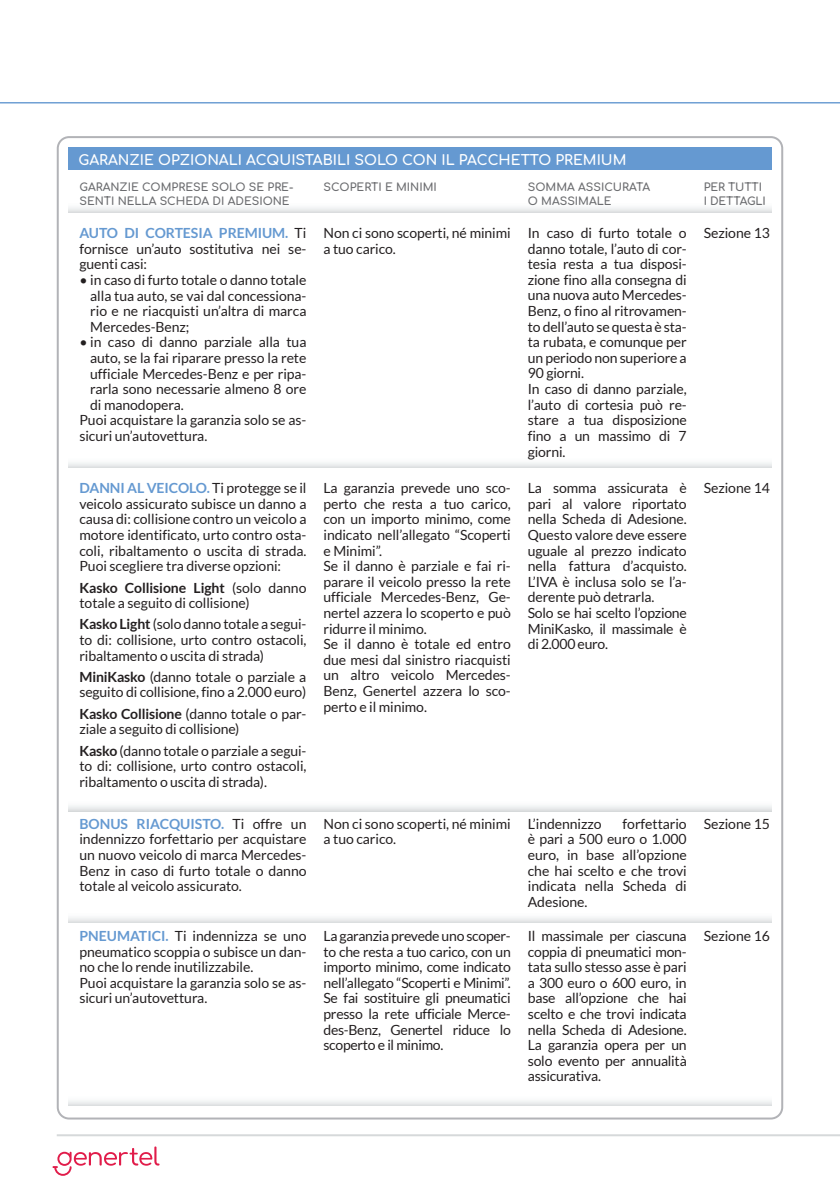
<style>
.page{position:relative;width:840px;height:1191px;background:#fff}
.page>*{position:absolute;margin:0;border:0;box-sizing:border-box;transform-origin:0 0}
.t1{font:14px/15.6px "Lato";letter-spacing:-.005em;color:#231f20;text-align:justify}
.t2{font:14px "Comfortaa";color:#fff}
.t3{font:11px/14px "Comfortaa";color:#6c6d70}
.s1{font-weight:700;color:#6599d1}
.s2{font-weight:700}
</style>
<div class="page">
<hr style="left:57px;top:1134px;width:782px;height:2px;background:#d6d9da">
<hr style="left:0;top:102px;width:839px;height:1px;background:#6599d1">
<svg style="left:52px;top:1146px;width:107px;height:29px"></svg>
<div style="left:68px;top:147px;width:703px;height:23px;background:#6599d1"></div>
<svg style="left:68px;top:207px;width:703px;height:6px"></svg>
<div style="left:68px;top:900px;width:703px;height:22px;background:linear-gradient(to bottom,#fff,#f0f2f2)"></div>
<svg style="left:68px;top:806px;width:703px;height:5px"></svg>
<svg style="left:68px;top:463px;width:703px;height:5px"></svg>
<svg style="left:68px;top:1101px;width:703px;height:5px"></svg>
<p class="t2" style="left:78px;top:148px;width:549px">GARANZIE OPZIONALI ACQUISTABILI SOLO CON IL PACCHETTO PREMIUM</p>
<p class="t3" style="left:79px;top:179px;width:215px">GARANZIE COMPRESE SOLO SE PRE-<br>SENTI NELLA SCHEDA DI ADESIONE</p>
<p class="t3" style="left:323px;top:179px;width:115px">SCOPERTI E MINIMI</p>
<p class="t3" style="left:527px;top:179px;width:124px">SOMMA ASSICURATA<br>O MASSIMALE</p>
<p class="t3" style="left:703px;top:179px;width:64px">PER TUTTI<br>I DETTAGLI</p>
<p class="t1" style="left:79px;top:225px;width:228px"><span class="s1">AUTO DI CORTESIA PREMIUM.</span> Ti fornisce un’auto sostitutiva nei se&shy;guenti casi:</p>
<p class="t1" style="left:90px;top:272px;width:217px;text-indent:-11px">• in caso di furto totale o danno totale alla tua auto, se vai dal concessiona&shy;rio e ne riacquisti un’altra di marca Mercedes-Benz;</p>
<p class="t1" style="left:79px;top:334px;width:228px">• in caso di danno parziale alla tua</p>
<p class="t1" style="left:90px;top:350px;width:218px">auto, se la fai riparare presso la rete</p>
<p class="t1" style="left:90px;top:365px;width:218px">ufficiale Mercedes-Benz e per ripa-</p>
<p class="t1" style="left:90px;top:381px;width:218px">rarla sono necessarie almeno 8 ore</p>
<p class="t1" style="left:90px;top:397px;width:95px">di manodopera.</p>
<p class="t1" style="left:79px;top:412px;width:228px">Puoi acquistare la garanzia solo se as-</p>
<p class="t1" style="left:79px;top:428px;width:129px">sicuri un’autovettura.</p>
<p class="t1" style="left:323px;top:225px;width:189px">Non ci sono scoperti, né minimi a tuo carico.</p>
<p class="t1" style="left:527px;top:225px;width:160px;text-align:left">In caso di furto totale o danno totale, l’auto di cor&shy;tesia resta a tua disposi&shy;zione fino alla consegna di una nuova auto Mercedes-<br>Benz, o fino al ritrovamen&shy;to dell’auto se questa è sta&shy;ta rubata, e comunque per un periodo non superiore a<br>90 giorni.<br>In caso di danno parziale, l’auto di cortesia può re&shy;stare a tua disposizione fino a un massimo di 7 giorni.</p>
<p class="t1" style="left:703px;top:225px;width:68px">Sezione 13</p>
<p class="t1" style="left:79px;top:480px;width:228px"><span class="s1">DANNI AL VEICOLO.</span> Ti protegge se il veicolo assicurato subisce un danno a causa di: collisione contro un veicolo a motore identificato, urto contro osta&shy;coli, ribaltamento o uscita di strada.<br>Puoi scegliere tra diverse opzioni:</p>
<p class="t1" style="left:79px;top:579px;width:228px"><span class="s2">Kasko Collisione Light</span> (solo danno totale a seguito di collisione)</p>
<p class="t1" style="left:79px;top:616px;width:228px"><span class="s2">Kasko Light</span> (solo danno totale a segui&shy;to di: collisione, urto contro ostacoli, ribaltamento o uscita di strada)</p>
<p class="t1" style="left:79px;top:669px;width:228px"><span class="s2">MiniKasko</span> (danno totale o parziale a seguito di collisione, fino a 2.000 euro)</p>
<p class="t1" style="left:79px;top:706px;width:228px"><span class="s2">Kasko Collisione</span> (danno totale o par&shy;ziale a seguito di collisione)</p>
<p class="t1" style="left:79px;top:742px;width:228px"><span class="s2">Kasko</span> (danno totale o parziale a segui&shy;to di: collisione, urto contro ostacoli, ribaltamento o uscita di strada).</p>
<p class="t1" style="left:323px;top:480px;width:189px;text-align:left">La garanzia prevede uno sco&shy;perto che resta a tuo carico, con un importo minimo, come indicato nell’allegato “Scoperti e Minimi”.<br>Se il danno è parziale e fai ri&shy;parare il veicolo presso la rete ufficiale Mercedes-Benz, Ge&shy;nertel azzera lo scoperto e può ridurre il minimo.<br>Se il danno è totale ed entro due mesi dal sinistro riacquisti un altro veicolo Mercedes-<br>Benz, Genertel azzera lo sco&shy;perto e il minimo.</p>
<p class="t1" style="left:527px;top:480px;width:160px;text-align:left">La somma assicurata è pari al valore riportato nella Scheda di Adesione.<br>Questo valore deve essere uguale al prezzo indicato nella fattura d’acquisto.<br>L’IVA è inclusa solo se l’a&shy;derente può detrarla.<br>Solo se hai scelto l’opzione<br>MiniKasko, il massimale è di 2.000 euro.</p>
<p class="t1" style="left:703px;top:480px;width:68px">Sezione 14</p>
<p class="t1" style="left:79px;top:816px;width:228px"><span class="s1">BONUS RIACQUISTO.</span> Ti offre un indennizzo forfettario per acquistare un nuovo veicolo di marca Mercedes-Benz in caso di furto totale o danno totale al veicolo assicurato.</p>
<p class="t1" style="left:323px;top:816px;width:189px">Non ci sono scoperti, né minimi a tuo carico.</p>
<p class="t1" style="left:527px;top:816px;width:75px">L’indennizzo</p>
<p class="t1" style="left:527px;top:816px;width:160px;text-indent:95px">forfettario è pari a 500 euro o 1.000 euro, in base all’opzione che hai scelto e che trovi indicata nella Scheda di Adesione.</p>
<p class="t1" style="left:703px;top:816px;width:68px">Sezione 15</p>
<p class="t1" style="left:79px;top:928px;width:228px;text-align:left"><span class="s1">PNEUMATICI.</span> Ti indennizza se uno pneumatico scoppia o subisce un dan&shy;no che lo rende inutilizzabile.<br>Puoi acquistare la garanzia solo se as&shy;sicuri un’autovettura.</p>
<p class="t1" style="left:323px;top:928px;width:189px">La garanzia prevede uno scoper&shy;to che resta a tuo carico, con un importo minimo, come indicato nell’allegato “Scoperti e Minimi”.<br>Se fai sostituire gli pneumatici presso la rete ufficiale Merce&shy;des-Benz, Genertel riduce lo scoperto e il minimo.</p>
<p class="t1" style="left:527px;top:928px;width:160px">Il massimale per ciascuna coppia di pneumatici mon&shy;tata sullo stesso asse è pari a 300 euro o 600 euro, in base all’opzione che hai scelto e che trovi indicata nella Scheda di Adesione.<br>La garanzia opera per un solo evento per annualità assicurativa.</p>
<p class="t1" style="left:703px;top:928px;width:68px">Sezione 16</p>
</div>
